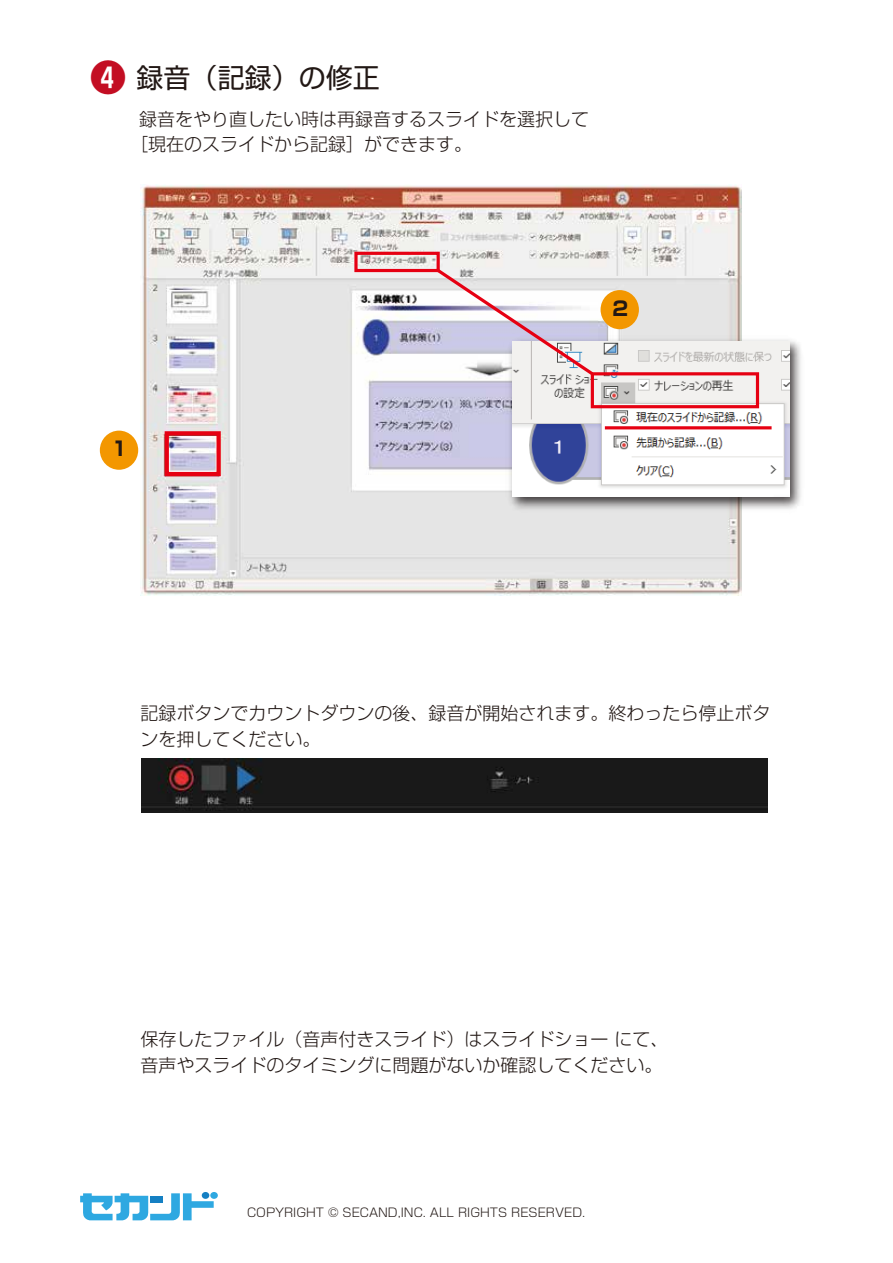
<style>
.page{position:relative;width:893px;height:1263px;background:#fff}
.page>*{position:absolute;margin:0;border:0;box-sizing:border-box;transform-origin:0 0}
.t1{font:27px "Shin Go Pro";color:#221815}
.t2{font:700 19.65px "Shin Go Pro";color:#221815}
.t3{font:300 18px/25.5px "Shin Go Pro";color:#221815}
.t4{font:300 12px "Shin Go Pro";color:#221815}
.s1{font-family:"Shin Go Pro De";font-weight:700;font-size:36px;color:#c30e23}
</style>
<div class="page">
<img style="left:141px;top:185px;width:601px;height:411px">
<div style="left:100px;top:431px;width:38px;height:39px;background:#f39700;border-radius:50%"></div>
<div style="left:601px;top:290px;width:38px;height:39px;background:#f39700;border-radius:50%"></div>
<div style="left:165px;top:431px;width:56px;height:45px;border:4px solid #e60012"></div>
<img style="left:504px;top:333px;width:297px;height:181px">
<img style="left:513px;top:342px;width:277px;height:155px">
<div style="left:354px;top:252px;width:86px;height:20px;border:3px solid #e60012"></div>
<hr style="left:605px;top:426px;width:167px;height:3px;background:#e60012">
<div style="left:591px;top:372px;width:168px;height:36px;border:3px solid #e60012"></div>
<svg style="left:434px;top:266px;width:163px;height:112px"></svg>
<img style="left:142px;top:759px;width:626px;height:53px">
<svg style="left:80px;top:1193px;width:134px;height:27px"></svg>
<div style="left:202px;top:1192px;width:7px;height:7px;background:#1580c3;border-radius:50%"></div>
<div style="left:210px;top:1192px;width:8px;height:7px;background:#2ea8e1;border-radius:50%"></div>
<h1 class="t1" style="left:90px;top:56px;width:318px"><span class="s1">❹</span> 録音（記録）の修正　</h1>
<p class="t3" style="left:130px;top:104px;width:461px;text-indent:9px">録音をやり直したい時は再録音するスライドを選択して［現在のスライドから記録］ができます。</p>
<p class="t2" style="left:112px;top:433px;width:17px">1</p>
<p class="t2" style="left:612px;top:293px;width:17px">2</p>
<p class="t3" style="left:140px;top:698px;width:631px">記録ボタンでカウントダウンの後、録音が開始されます。終わったら停止ボタンを押してください。</p>
<p class="t3" style="left:140px;top:1024px;width:529px">保存したファイル（音声付きスライド）はスライドショー にて、音声やスライドのタイミングに問題がないか確認してください。</p>
<p class="t4" style="left:247px;top:1202px;width:340px">COPYRIGHT © SECAND,INC. ALL RIGHTS RESERVED.</p>
</div>
